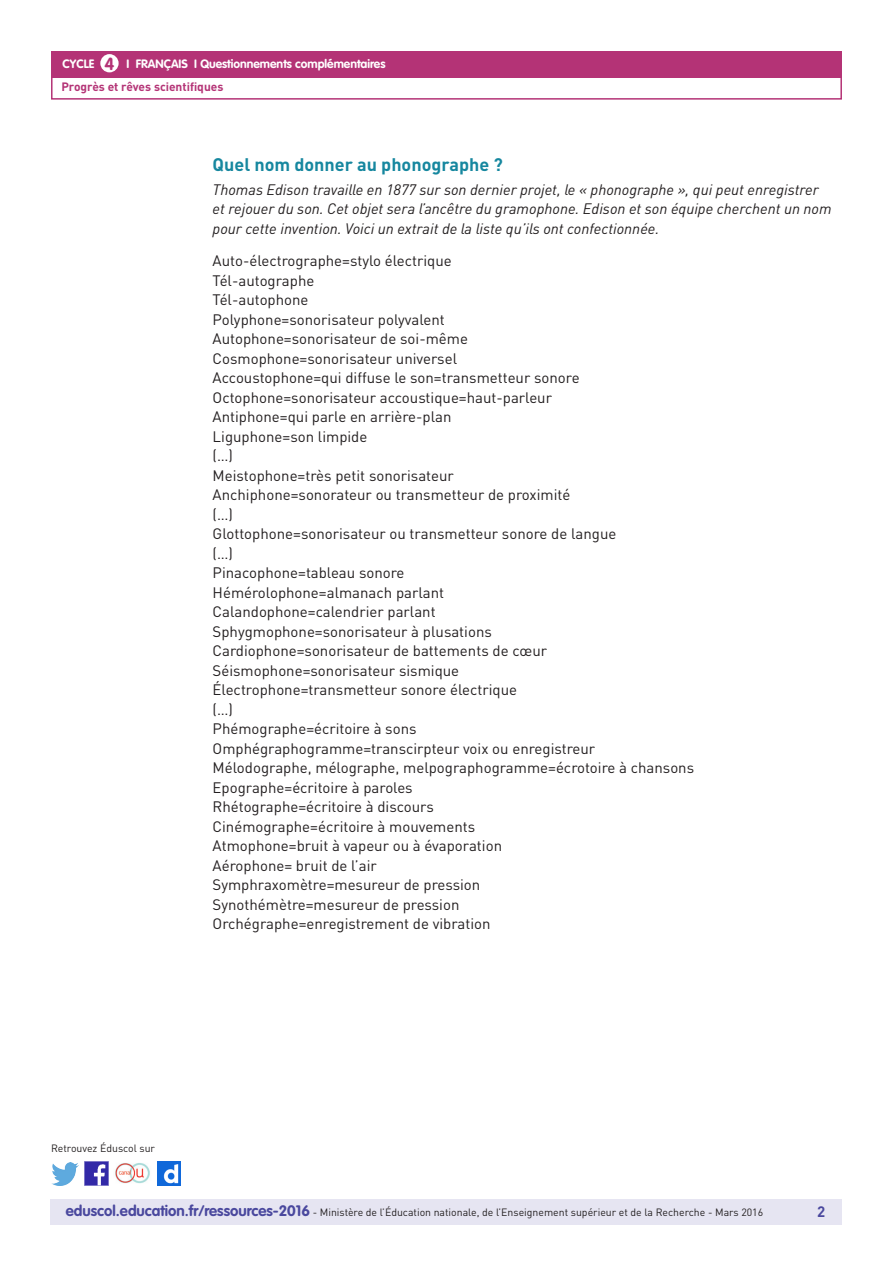
<style>
.page{position:relative;width:893px;height:1263px;background:#fff}
.page>*{position:absolute;margin:0;border:0;box-sizing:border-box;transform-origin:0 0}
._04_Titre_de_niveau{font:700 18px "DIN Pro";color:#16879f}
.t1{font:700 17.25px "VAG Rounded Std";color:#b43376}
._06_Texte_courant{font:15px "DIN Pro";color:#231f20}
._06_Texte_courant-2{font:italic 15px/19.5px "DIN Pro";color:#231f20}
.t2{font:700 15px "DIN Pro";color:#4a489e}
.t3{font:700 12px "VAG Rounded Std";color:#fff}
.t4{font:700 12px "DIN Pro";color:#b43376}
.t5{font:10.5px "DIN Pro";color:#231f20}
.s1{font-family:"VAG Rounded Std";font-weight:700;font-size:15px;color:#4a489e}
</style>
<div class="page">
<div style="left:50px;top:1199px;width:791px;height:26px;background:#e6e5f2"></div>
<div style="left:51px;top:51px;width:791px;height:27px;background:#b43376"></div>
<div style="left:100px;top:54px;width:19px;height:18px;background:#fff;border-radius:50%"></div>
<div style="left:51px;top:75px;width:791px;height:25px;border:2px solid #b43376"></div>
<img style="left:85px;top:1162px;width:23px;height:23px">
<img style="left:51px;top:1163px;width:28px;height:22px">
<img style="left:158px;top:1162px;width:22px;height:23px">
<img style="left:115px;top:1163px;width:35px;height:21px">
<p class="t1" style="left:105px;top:53px;width:11px">4</p>
<p class="t4" style="left:61px;top:79px;width:164px">Progrès et rêves scientifiques</p>
<p class="t3" style="left:63px;top:57px;width:33px">CYCLE</p>
<p class="t3" style="left:127px;top:57px;width:260px">I FRANÇAIS I Questionnements complémentaires</p>
<p class="_04_Titre_de_niveau" style="left:213px;top:153px;width:292px">Quel nom donner au phonographe ?</p>
<p class="_06_Texte_courant-2" style="left:213px;top:179px;width:620px">Thomas Edison travaille en 1877 sur son dernier projet, le « phonographe », qui peut enregistrer et rejouer du son. Cet objet sera l’ancêtre du gramophone. Edison et son équipe cherchent un nom pour cette invention. Voici un extrait de la liste qu’ils ont confectionnée.</p>
<p class="_06_Texte_courant" style="left:213px;top:251px;width:241px">Auto-électrographe=stylo électrique</p>
<p class="_06_Texte_courant" style="left:213px;top:271px;width:103px">Tél-autographe</p>
<p class="_06_Texte_courant" style="left:213px;top:290px;width:97px">Tél-autophone</p>
<p class="_06_Texte_courant" style="left:213px;top:310px;width:234px">Polyphone=sonorisateur polyvalent</p>
<p class="_06_Texte_courant" style="left:213px;top:329px;width:257px">Autophone=sonorisateur de soi-même</p>
<p class="_06_Texte_courant" style="left:213px;top:349px;width:246px">Cosmophone=sonorisateur universel</p>
<p class="_06_Texte_courant" style="left:213px;top:368px;width:368px">Accoustophone=qui diffuse le son=transmetteur sonore</p>
<p class="_06_Texte_courant" style="left:213px;top:388px;width:341px">Octophone=sonorisateur accoustique=haut-parleur</p>
<p class="_06_Texte_courant" style="left:213px;top:407px;width:240px">Antiphone=qui parle en arrière-plan</p>
<p class="_06_Texte_courant" style="left:213px;top:427px;width:156px">Liguphone=son limpide</p>
<p class="_06_Texte_courant" style="left:213px;top:446px;width:22px">(…)</p>
<p class="_06_Texte_courant" style="left:213px;top:466px;width:243px">Meistophone=très petit sonorisateur</p>
<p class="_06_Texte_courant" style="left:213px;top:485px;width:359px">Anchiphone=sonorateur ou transmetteur de proximité</p>
<p class="_06_Texte_courant" style="left:213px;top:505px;width:22px">(…)</p>
<p class="_06_Texte_courant" style="left:213px;top:524px;width:405px">Glottophone=sonorisateur ou transmetteur sonore de langue</p>
<p class="_06_Texte_courant" style="left:213px;top:544px;width:22px">(…)</p>
<p class="_06_Texte_courant" style="left:213px;top:563px;width:193px">Pinacophone=tableau sonore</p>
<p class="_06_Texte_courant" style="left:213px;top:583px;width:233px">Hémérolophone=almanach parlant</p>
<p class="_06_Texte_courant" style="left:213px;top:602px;width:225px">Calandophone=calendrier parlant</p>
<p class="_06_Texte_courant" style="left:213px;top:622px;width:281px">Sphygmophone=sonorisateur à plusations</p>
<p class="_06_Texte_courant" style="left:213px;top:641px;width:336px">Cardiophone=sonorisateur de battements de cœur</p>
<p class="_06_Texte_courant" style="left:213px;top:661px;width:248px">Séismophone=sonorisateur sismique</p>
<p class="_06_Texte_courant" style="left:213px;top:680px;width:306px">Électrophone=transmetteur sonore électrique</p>
<p class="_06_Texte_courant" style="left:213px;top:700px;width:22px">(…)</p>
<p class="_06_Texte_courant" style="left:213px;top:719px;width:205px">Phémographe=écritoire à sons</p>
<p class="_06_Texte_courant" style="left:213px;top:739px;width:384px">Omphégraphogramme=transcirpteur voix ou enregistreur</p>
<p class="_06_Texte_courant" style="left:213px;top:758px;width:483px">Mélodographe, mélographe, melpographogramme=écrotoire à chansons</p>
<p class="_06_Texte_courant" style="left:213px;top:778px;width:202px">Epographe=écritoire à paroles</p>
<p class="_06_Texte_courant" style="left:213px;top:797px;width:223px">Rhétographe=écritoire à discours</p>
<p class="_06_Texte_courant" style="left:213px;top:817px;width:264px">Cinémographe=écritoire à mouvements</p>
<p class="_06_Texte_courant" style="left:213px;top:836px;width:291px">Atmophone=bruit à vapeur ou à évaporation</p>
<p class="_06_Texte_courant" style="left:213px;top:856px;width:166px">Aérophone= bruit de l’air</p>
<p class="_06_Texte_courant" style="left:213px;top:875px;width:269px">Symphraxomètre=mesureur de pression</p>
<p class="_06_Texte_courant" style="left:213px;top:895px;width:248px">Synothémètre=mesureur de pression</p>
<p class="_06_Texte_courant" style="left:213px;top:914px;width:279px">Orchégraphe=enregistrement de vibration</p>
<p class="t5" style="left:51px;top:1141px;width:106px">Retrouvez Éduscol sur</p>
<p class="t5" style="left:66px;top:1205px;width:699px"><span class="s1">eduscol.education.fr/ressources-2016</span> - Ministère de l’Éducation nationale, de l’Enseignement supérieur et de la Recherche - Mars 2016</p>
<p class="t2" style="left:817px;top:1201px;width:10px">2</p>
</div>
